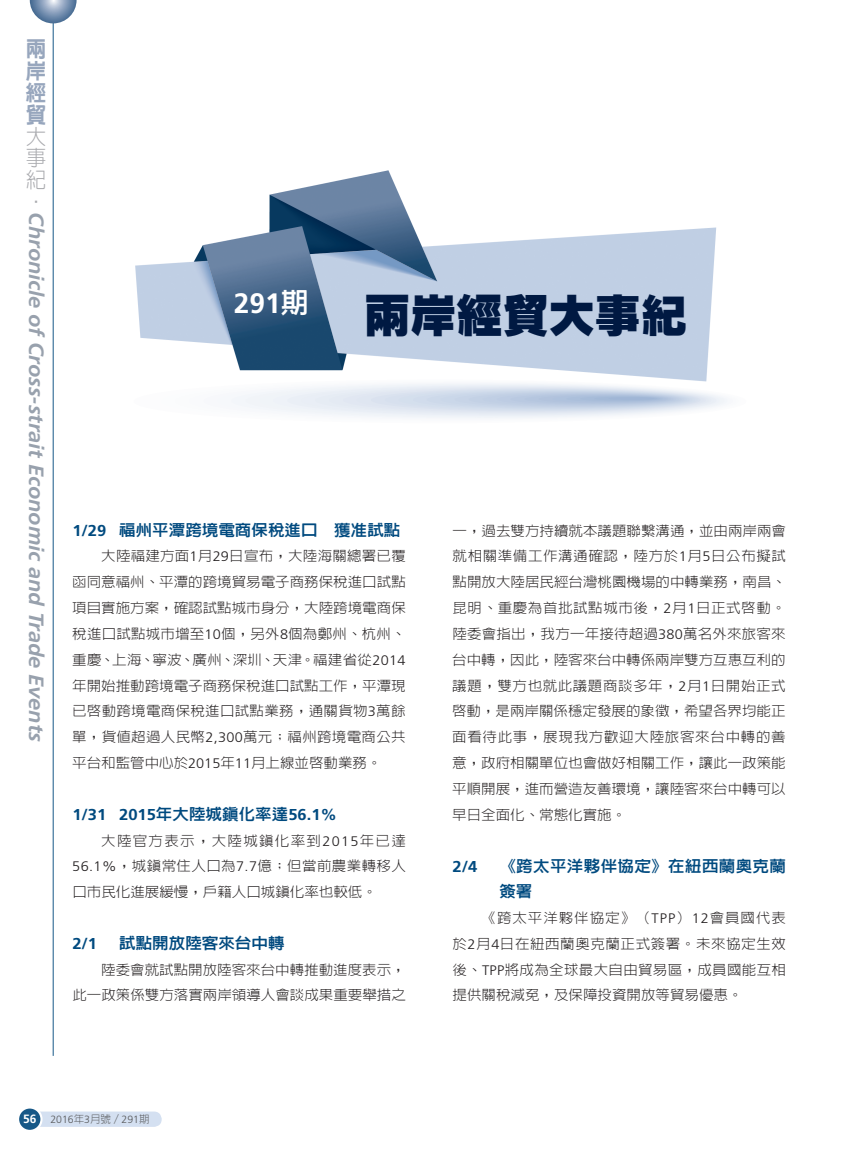
<style>
.page{position:relative;width:851px;height:1149px;background:#fff}
.page>*{position:absolute;margin:0;border:0;box-sizing:border-box;transform-origin:0 0}
.t1{font:900 43.95px "AR Hei B5";color:#001942;scale:1.05 1}
.t2{font:700 28.05px "Frutiger";color:#fff}
.t3{font:800 21.75px/21.8px "AR Hei B5";color:#97a6bd;text-align:justify;scale:.95 1}
.t4{font:300 21.75px/21.8px "AR Hei B5";color:#a8a9ad;text-align:justify;scale:.95 1}
.t5{font:italic 700 20.7px "Frutiger";color:#98a1ad;scale:1.05 1}
.t6{font:800 15.75px "AR Hei B5";color:#004a7f;scale:1.05 1}
.t7{font:700 15.75px "Frutiger";color:#004a7f;scale:1.05 1}
.t8{font:800 15.75px/25.8px "AR Hei B5";letter-spacing:.02em;color:#004a7f;scale:1.05 1}
.t9{font:300 13.8px/25.8px "AR Hei B5";color:#231f20;text-align:justify;scale:1.05 1}
.t10{font:300 10.5px "Frutiger";color:#57585a}
.s1{font-family:"AR Hei B5";font-weight:800}
.s2{font-family:"Frutiger";font-weight:700}
.s3{font-family:"Frutiger"}
.s4{font-weight:700;font-size:12px;color:#fff}
.s5{font-family:"AR Hei B5"}
</style>
<div class="page">
<div style="left:30px;top:1111px;width:132px;height:15px;background:#d4e0f1;border-radius:8px"></div>
<div style="left:18px;top:1107px;width:23px;height:23px;background:#175887;border-radius:50%"></div>
<div style="left:17px;top:1106px;width:26px;height:25px;border:2px solid #fff;border-radius:50%"></div>
<hr style="left:53px;top:0;width:1px;height:1055px;background:#175887">
<svg style="left:30px;top:0;width:47px;height:23px"></svg>
<img style="left:135px;top:170px;width:592px;height:248px">
<h3 class="t3" style="left:26px;top:38px;width:22px">兩岸經貿</h3>
<h3 class="t4" style="left:26px;top:125px;width:22px">大事紀．</h3>
<h3 class="t5" style="left:48px;top:212px;width:505px;rotate:90deg">Chronicle of Cross-strait Economic and Trade Events</h3>
<h2 class="t2" style="left:234px;top:287px;width:76px">291<span class="s1">期</span></h2>
<h1 class="t1" style="left:364px;top:293px;width:309px">兩岸經貿大事紀</h1>
<p class="t6" style="left:72px;top:522px;width:314px"><span class="s2">1/29</span> 福州平潭跨境電商保稅進口 獲准試點</p>
<p class="t9" style="left:72px;top:543px;width:319px;text-indent:29px">大陸福建方面<span class="s3">1</span>月<span class="s3">29</span>日宣布，大陸海關總署已覆函同意福州、平潭的跨境貿易電子商務保稅進口試點項目實施方案，確認試點城市身分，大陸跨境電商保稅進口試點城市增至<span class="s3">10</span>個，另外<span class="s3">8</span>個為鄭州、杭州、重慶、上海、寧波、廣州、深圳、天津。福建省從<span class="s3">2014</span>年開始推動跨境電子商務保稅進口試點工作，平潭現已啟動跨境電商保稅進口試點業務，通關貨物<span class="s3">3</span>萬餘單，貨值超過人民幣<span class="s3">2,300</span>萬元；福州跨境電商公共平台和監管中心於<span class="s3">2015</span>年<span class="s3">11</span>月上線並啟動業務。</p>
<p class="t7" style="left:72px;top:804px;width:253px">1/31 2015<span class="s1">年大陸城鎮化率達</span>56.1%</p>
<p class="t9" style="left:72px;top:827px;width:319px;text-indent:29px">大陸官方表示，大陸城鎮化率到<span class="s3">2015</span>年已達<span class="s3">56.1%</span>，城鎮常住人口為<span class="s3">7.7</span>億；但當前農業轉移人口市民化進展緩慢，戶籍人口城鎮化率也較低。</p>
<p class="t7" style="left:72px;top:933px;width:25px">2/1</p>
<p class="t6" style="left:119px;top:934px;width:159px">試點開放陸客來台中轉</p>
<p class="t9" style="left:72px;top:956px;width:319px;text-align:right">陸委會就試點開放陸客來台中轉推動進度表示，<br>此一政策係雙方落實兩岸領導人會談成果重要舉措之</p>
<p class="t9" style="left:452px;top:517px;width:319px">一，過去雙方持續就本議題聯繫溝通，並由兩岸兩會就相關準備工作溝通確認，陸方於<span class="s3">1</span>月<span class="s3">5</span>日公布擬試點開放大陸居民經台灣桃園機場的中轉業務，南昌、昆明、重慶為首批試點城市後，<span class="s3">2</span>月<span class="s3">1</span>日正式啟動。陸委會指出，我方一年接待超過<span class="s3">380</span>萬名外來旅客來台中轉，因此，陸客來台中轉係兩岸雙方互惠互利的議題，雙方也就此議題商談多年，<span class="s3">2</span>月<span class="s3">1</span>日開始正式啟動，是兩岸關係穩定發展的象徵，希望各界均能正面看待此事，展現我方歡迎大陸旅客來台中轉的善意，政府相關單位也會做好相關工作，讓此一政策能平順開展，進而營造友善環境，讓陸客來台中轉可以早日全面化、常態化實施。</p>
<p class="t7" style="left:452px;top:856px;width:25px">2/4</p>
<p class="t8" style="left:499px;top:852px;width:274px">《跨太平洋夥伴協定》在紐西蘭奧克蘭簽署</p>
<p class="t9" style="left:452px;top:904px;width:319px;text-indent:29px">《跨太平洋夥伴協定》（<span class="s3">TPP</span>）<span class="s3">12</span>會員國代表於<span class="s3">2</span>月<span class="s3">4</span>日在紐西蘭奧克蘭正式簽署。未來協定生效後、<span class="s3">TPP</span>將成為全球最大自由貿易區，成員國能互相提供關稅減免，及保障投資開放等貿易優惠。</p>
<p class="t10" style="left:23px;top:1113px;width:128px"><span class="s4">56</span> 2016<span class="s5">年</span>3<span class="s5">月號／</span>291<span class="s5">期</span></p>
</div>
